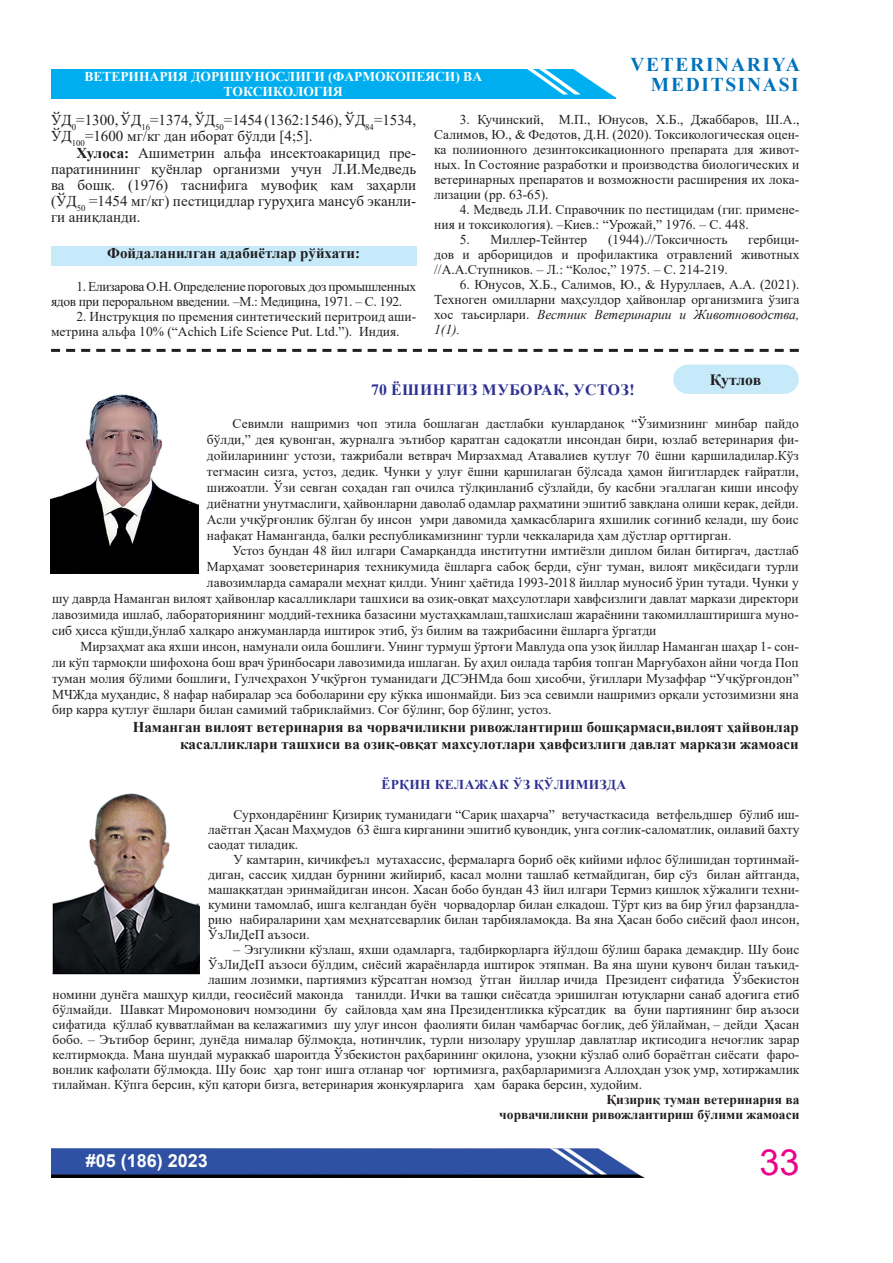
<style>
.page{position:relative;width:893px;height:1263px;background:#fff}
.page>*{position:absolute;margin:0;border:0;box-sizing:border-box;transform-origin:0 0}
.t1{font:36px "Arial";color:#ed028c}
.t2{font:700 19.5px/19.5px "Times New Roman";letter-spacing:.085em;color:#0072bc;text-align:right}
.t3{font:700 18px "Arial";color:#fff}
.t4{font:700 15.75px "Times New Roman";letter-spacing:.035em;color:#2e3092}
.t5{font:700 15.75px "Times New Roman";color:#231f20}
.t6{font:15px/16.2px "Times New Roman";color:#231f20}
.t7{font:700 15px/17.4px "Times New Roman";color:#231f20;text-align:right}
.t8{font:13.5px/15px "Times New Roman";color:#231f20;text-align:justify}
.t9{font:13.5px/15px "Times New Roman";letter-spacing:-.025em;color:#231f20}
.t10{font:700 13.5px/15px "Times New Roman";color:#231f20;text-align:right}
.t11{font:700 13.5px/15px "Times New Roman";color:#fff;text-align:center}
.t12{font:700 13.5px "Times New Roman";letter-spacing:.035em;color:#2e3092}
.s1{font-weight:700}
.s2{font-style:italic}
</style>
<div class="page">
<img style="left:51px;top:1149px;width:593px;height:29px">
<img style="left:515px;top:69px;width:101px;height:29px">
<div style="left:51px;top:246px;width:365px;height:20px;background:#c6eafa"></div>
<div style="left:51px;top:69px;width:464px;height:29px;background:#00aeef"></div>
<svg style="left:51px;top:349px;width:748px;height:3px"></svg>
<img style="left:53px;top:793px;width:147px;height:181px">
<div style="left:673px;top:365px;width:126px;height:29px;background:#c6eafa;border-radius:15px"></div>
<img style="left:50px;top:394px;width:148px;height:180px">
<h2 class="t2" style="left:630px;top:54px;width:171px">VETERINARIYA<br>MEDITSINASI</h2>
<p class="t11" style="left:84px;top:68px;width:399px">ВЕТЕРИНАРИЯ ДОРИШУНОСЛИГИ (ФАРМОКОПЕЯСИ) ВА<br>ТОКСИКОЛОГИЯ</p>
<p class="t6" style="left:51px;top:112px;width:367px">ЎД<sub>0</sub>=1300, ЎД<sub>16</sub>=1374, ЎД<sub>50</sub>=1454 (1362:1546), ЎД<sub>84</sub>=1534,<br>ЎД<sub>100</sub>=1600 мг/кг дан иборат бўлди [4;5].</p>
<p class="t6" style="left:51px;top:144px;width:367px;text-align:justify;text-indent:26px"><span class="s1">Хулоса:</span> Ашиметрин альфа инсектоакарицид пре&shy;паратинининг қуёнлар организми учун Л.И.Медведь ва бошқ. (1976) таснифига мувофиқ кам заҳарли (ЎД<sub>50</sub> =1454 мг/кг) пестицидлар гуру ҳига мансуб эканли&shy;ги аниқланди.</p>
<p class="t7" style="left:107px;top:244px;width:254px">Фойдаланилган адабиётлар рўйхати:</p>
<p class="t9" style="left:51px;top:279px;width:367px;text-indent:26px">1. Елизарова О.Н. Определение пороговых доз промышленных ядов при пероральном введении. –М.: Медицина, 1971. – С. 192.</p>
<p class="t8" style="left:51px;top:309px;width:367px;text-indent:26px">2. Инструкция по премения синтетический перитроид аши&shy;метрина альфа 10% (“Achich Life Science Put. Ltd.”). Индия.</p>
<p class="t8" style="left:434px;top:112px;width:367px;text-indent:26px">3. Кучинский, М.П., Юнусов, Х.Б., Джаббаров, Ш.А., Салимов, Ю., &amp; Федотов, Д.Н. (2020). Токсикологическая оцен&shy;ка полиионного дезинтоксикационного препарата для живот&shy;ных. In Состояние разработки и производства биологических и ветеринарных препаратов и возможности расширения их лока&shy;лизации (рр. 63-65).</p>
<p class="t8" style="left:434px;top:202px;width:367px;text-indent:26px">4. Медведь Л.И. Справочник по пестицидам (гиг. примене&shy;ния и токсикология). –Киев.: “Урожай,” 1976. – С. 448.</p>
<p class="t8" style="left:460px;top:232px;width:129px">5. Миллер-Тейнтер</p>
<p class="t8" style="left:608px;top:232px;width:121px">(1944).//Токсичность</p>
<p class="t8" style="left:434px;top:232px;width:367px;text-indent:314px">гербици&shy;дов и арборицидов и профилактика отравлений животных //А.А.Ступников. – Л.: “Колос,” 1975. – С. 214-219.</p>
<p class="t8" style="left:434px;top:277px;width:367px;text-indent:26px">6. Юнусов, Х.Б., Салимов, Ю., &amp; Нуруллаев, А.А. (2021).<br>Техноген омилларни маҳсулдор ҳайвонлар организмига ўзига хос таьсирлари. <span class="s2">Вестник Ветеринарии и Животноводства, 1(1).</span></p>
<p class="t5" style="left:710px;top:368px;width:53px">Қутлов</p>
<p class="t4" style="left:371px;top:378px;width:265px">70 ЁШИНГИЗ МУБОРАК, УСТОЗ!</p>
<p class="t8" style="left:207px;top:415px;width:593px;line-height:15.9px;text-indent:26px">Севимли нашримиз чоп этила бошлаган дастлабки кунларданоқ “Ўзимизнинг минбар пайдо бўлди,” дея қувонган, журналга эътибор қаратган садоқатли инсондан бири, юзлаб ветеринария фи&shy;дойиларининг устози, тажрибали ветврач Мирзахмад Атавалиев қутлуғ 70 ёшни қаршиладилар.Кўз тегмасин сизга, устоз, дедик. Чунки у улуғ ёшни қаршилаган бўлсада ҳамон йигитлардек ғайратли, шижоатли. Ўзи севган соҳадан гап очилса тўлқинланиб сўзлайди, бу касбни эгаллаган киши инсофу диёнатни унутмаслиги, ҳайвонларни даволаб одамлар раҳматини эшитиб завқлана олиши керак, дейди.<br>Асли учқўрғонлик бўлган бу инсон умри давомида ҳамкасбларига яхшилик соғиниб келади, шу боис нафақат Наманганда, балки республикамизнинг турли чеккаларида ҳам дўстлар орттирган.</p>
<p class="t8" style="left:232px;top:543px;width:568px">Устоз бундан 48 йил илгари Самарқандда институтни имтиёзли диплом билан битиргач, дастлаб</p>
<p class="t8" style="left:207px;top:559px;width:593px">Марҳамат зооветеринария техникумида ёшларга сабоқ берди, сўнг туман, вилоят миқёсидаги турли</p>
<p class="t8" style="left:207px;top:575px;width:593px">лавозимларда самарали меҳнат қилди. Унинг ҳаётида 1993-2018 йиллар муносиб ўрин тутади. Чунки у</p>
<p class="t8" style="left:52px;top:591px;width:748px">шу даврда Наманган вилоят ҳайвонлар касалликлари ташхиси ва озиқ-овқат маҳсулотлари хавфсизлиги давлат маркази директори</p>
<p class="t8" style="left:52px;top:607px;width:748px">лавозимида ишлаб, лабораториянинг моддий-техника базасини мустаҳкамлаш,ташхислаш жараёнини такомиллаштиришга муно-</p>
<p class="t8" style="left:52px;top:622px;width:606px">сиб ҳисса қўшди,ўнлаб халқаро анжуманларда иштирок этиб, ўз билим ва тажрибасини ёшларга ўргатди</p>
<p class="t8" style="left:80px;top:638px;width:720px">Мирзаҳмат ака яхши инсон, намунали оила бошлиғи. Унинг турмуш ўртоғи Мавлуда опа узоқ йиллар Наманган шаҳар 1- сон-</p>
<p class="t8" style="left:52px;top:654px;width:748px">ли кўп тармоқли шифохона бош врач ўринбосари лавозимида ишлаган. Бу аҳил оилада тарбия топган Марғубахон айни чоғда Поп</p>
<p class="t8" style="left:52px;top:670px;width:748px">туман молия бўлими бошлиғи, Гулчеҳрахон Учқўрғон туманидаги ДСЭНМда бош ҳисобчи, ўғиллари Музаффар “Учқўрғондон”</p>
<p class="t8" style="left:52px;top:686px;width:748px">МЧЖда муҳандис, 8 нафар набиралар эса боболарини еру кўкка ишонмайди. Биз эса севимли нашримиз орқали устозимизни яна</p>
<p class="t8" style="left:52px;top:702px;width:501px">бир карра қутлуғ ёшлари билан самимий табриклаймиз. Соғ бўлинг, бор бўлинг, устоз.</p>
<p class="t7" style="left:133px;top:718px;width:667px">Наманган вилоят ветеринария ва чорвачиликни ривожлантириш бошқармаси,вилоят ҳайвонлар касалликлари ташхиси ва озиқ-овқат махсулотлари ҳавфсизлиги давлат маркази жамоаси</p>
<p class="t12" style="left:381px;top:775px;width:246px">ЁРҚИН КЕЛАЖАК ЎЗ ҚЎЛИМИЗДА</p>
<p class="t8" style="left:208px;top:807px;width:593px;text-indent:26px">Сурхондарёнинг Қизириқ туманидаги “Сариқ шаҳарча” ветучасткасида ветфельдшер бўлиб иш&shy;лаётган Ҳасан Маҳмудов 63 ёшга кирганини эшитиб қувондик, унга соғлик-саломатлик, оилавий бахту саодат тиладик.</p>
<p class="t8" style="left:208px;top:851px;width:593px;text-indent:26px">У камтарин, кичикфеъл мутахассис, фермаларга бориб оёқ кийими ифлос бўлишидан тортинмай&shy;диган, сассиқ ҳиддан бурнини жийириб, касал молни ташлаб кетмайдиган, бир сўз билан айтганда, машаққатдан эринмайдиган инсон. Хасан бобо бундан 43 йил илгари Термиз қишлоқ хўжалиги техни&shy;кумини тамомлаб, ишга келгандан буён чорвадорлар билан елкадош. Тўрт қиз ва бир ўғил фарзандла&shy;рию набираларини ҳам меҳнатсеварлик билан тарбияламоқда. Ва яна Ҳасан бобо сиёсий фаол инсон, ЎзЛиДеП аъзоси.</p>
<p class="t8" style="left:234px;top:941px;width:567px">– Эзгуликни кўзлаш, яхши одамларга, тадбиркорларга йўлдош бўлиш барака демакдир. Шу боис</p>
<p class="t8" style="left:208px;top:956px;width:593px">ЎзЛиДеП аъзоси бўлдим, сиёсий жараёнларда иштирок этяпман. Ва яна шуни қувонч билан таъкид-</p>
<p class="t8" style="left:208px;top:971px;width:593px">лашим лозимки, партиямиз кўрсатган номзод ўтган йиллар ичида Президент сифатида Ўзбекистон</p>
<p class="t8" style="left:53px;top:986px;width:748px">номини дунёга машҳур қилди, геосиёсий маконда танилди. Ички ва ташқи сиёсатда эришилган ютуқларни санаб адоғига етиб</p>
<p class="t8" style="left:53px;top:1001px;width:748px">бўлмайди. Шавкат Миромонович номзодини бу сайловда ҳам яна Президентликка кўрсатдик ва буни партиянинг бир аъзоси</p>
<p class="t8" style="left:53px;top:1016px;width:748px">сифатида қўллаб қувватлайман ва келажагимиз шу улуғ инсон фаолияти билан чамбарчас боғлиқ, деб ўйлайман, – дейди Ҳасан</p>
<p class="t8" style="left:53px;top:1031px;width:748px">бобо. – Эътибор беринг, дунёда нималар бўлмоқда, нотинчлик, турли низолару урушлар давлатлар иқтисодига нечоғлик зарар</p>
<p class="t8" style="left:53px;top:1046px;width:748px">келтирмоқда. Мана шундай мураккаб шароитда Ўзбекистон раҳбарининг оқилона, узоқни кўзлаб олиб бораётган сиёсати фаро-</p>
<p class="t8" style="left:53px;top:1061px;width:748px">вонлик кафолати бўлмоқда. Шу боис ҳар тонг ишга отланар чоғ юртимизга, раҳбарларимизга Аллоҳдан узоқ умр, хотиржамлик</p>
<p class="t8" style="left:53px;top:1076px;width:591px">тилайман. Кўпга берсин, кўп қатори бизга, ветеринария жонкуярларига ҳам барака берсин, худойим.</p>
<p class="t10" style="left:499px;top:1092px;width:302px">Қизириқ туман ветеринария ва<br>чорвачиликни ривожлантириш бўлими жамоаси</p>
<h3 class="t3" style="left:86px;top:1148px;width:124px">#05 (186) 2023</h3>
<h1 class="t1" style="left:759px;top:1138px;width:42px">33</h1>
</div>
